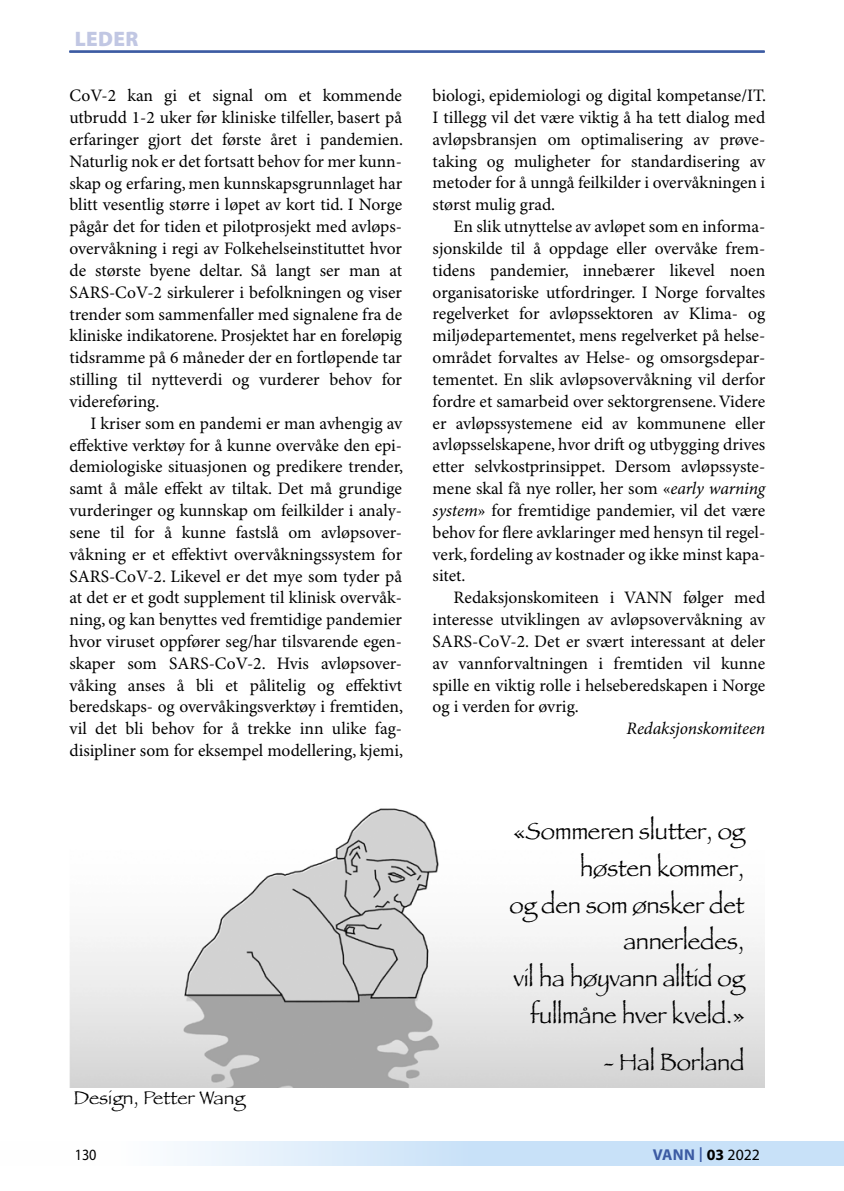
<style>
.page{position:relative;width:844px;height:1191px;background:#fff}
.page>*{position:absolute;margin:0;border:0;box-sizing:border-box;transform-origin:0 0}
.t1{font:24.5px/36.8px "Papyrus Plain";letter-spacing:-.01em;color:#000;text-align:right}
.t2{font:900 21px "Myriad Pro";letter-spacing:.02em;color:#c1c7e3}
.t3{font:19.25px "Papyrus Plain";color:#000}
.t4{font:17.5px/21.9px "Minion Pro";color:#000}
.t5{font:italic 17.5px "Minion Pro";letter-spacing:-.01em;color:#000}
.t6{font:700 15.75px "Myriad Pro";letter-spacing:.01em;color:#3c5ba3}
.t7{font:15.75px "Myriad Pro";color:#000;scale:.9 1}
.s1{font-style:italic}
.s2{font-weight:400;font-size:21.88px}
.s3{color:#000}
.s4{font-weight:400;color:#000}
</style>
<div class="page">
<svg style="left:180px;top:1141px;width:663px;height:25px;background:#d1e6f9"></svg>
<hr style="left:69px;top:51px;width:695px;height:1px;background:#3c5ba3">
<img style="left:69px;top:808px;width:695px;height:279px">
<p class="t2" style="left:75px;top:27px;width:65px">LEDER</p>
<p class="t4" style="left:69px;top:85px;width:335px">CoV-2 kan gi et signal om et kommende utbrudd 1-2 uker før kliniske tilfeller, basert på erfaringer gjort det første året i pandemien.<br>Naturlig nok er det fortsatt behov for mer kunn&shy;skap og erfaring, men kunnskapsgrunnlaget har blitt vesentlig større i løpet av kort tid. I Norge pågår det for tiden et pilotprosjekt med avløps&shy;overvåkning i regi av Folkehelseinstituttet hvor de største byene deltar. Så langt ser man at SARS-CoV-2 sirkulerer i befolkningen og viser trender som sammenfaller med signalene fra de kliniske indikatorene. Prosjektet har en foreløpig tidsramme på 6 måneder der en fortløpende tar stilling til nytteverdi og vurderer behov for videreføring.</p>
<p class="t4" style="left:69px;top:413px;width:335px;text-indent:21px">I kriser som en pandemi er man avhengig av effektive verktøy for å kunne overvåke den epi&shy;demiologiske situasjonen og predikere trender, samt å måle effekt av tiltak. Det må grundige vurderinger og kunnskap om feilkilder i analy&shy;sene til for å kunne fastslå om avløpsover&shy;våkning er et effektivt overvåkningssystem for SARS-CoV-2. Likevel er det mye som tyder på at det er et godt supplement til klinisk overvåk&shy;ning, og kan benyttes ved fremtidige pandemier hvor viruset oppfører seg/har tilsvarende egen&shy;skaper som SARS-CoV-2. Hvis avløpsover&shy;våking anses å bli et pålitelig og effektivt beredskaps- og overvåkingsverktøy i fremtiden, vil det bli behov for å trekke inn ulike fag&shy;disipliner som for eksempel modellering, kjemi,</p>
<p class="t3" style="left:73px;top:1085px;width:173px">Design, Petter Wang</p>
<p class="t4" style="left:432px;top:85px;width:335px">biologi, epidemiologi og digital kompetanse/IT.<br>I tillegg vil det være viktig å ha tett dialog med avløpsbransjen om optimalisering av prøve&shy;taking og muligheter for standardisering av metoder for å unngå feilkilder i overvåkningen i størst mulig grad.</p>
<p class="t4" style="left:432px;top:216px;width:334px;text-align:justify;text-indent:21px">En slik utnyttelse av avløpet som en informa&shy;sjonskilde til å oppdage eller overvåke frem&shy;tidens pandemier, innebærer likevel noen organisatoriske utfordringer. I Norge forvaltes regelverket for avløpssektoren av Klima- og miljødepartementet, mens regelverket på helse&shy;området forvaltes av Helse- og omsorgsdepar&shy;tementet. En slik avløpsovervåkning vil derfor fordre et samarbeid over sektorgrensene. Videre er avløpssystemene eid av kommunene eller avløpsselskapene, hvor drift og utbygging drives etter selvkostprinsippet. Dersom avløpssyste&shy;mene skal få nye roller, her som «<span class="s1">early warning system</span>» for fremtidige pandemier, vil det være behov for flere avklaringer med hensyn til regel&shy;verk, fordeling av kostnader og ikke minst kapa&shy;sitet.</p>
<p class="t4" style="left:432px;top:587px;width:334px;text-align:justify;text-indent:21px">Redaksjonskomiteen i VANN følger med interesse utviklingen av avløpsovervåkning av SARS-CoV-2. Det er svært interessant at deler av vannforvaltningen i fremtiden vil kunne spille en viktig rolle i helseberedskapen i Norge og i verden for øvrig.</p>
<p class="t5" style="left:626px;top:718px;width:140px">Redaksjonskomiteen</p>
<h1 class="t1" style="left:509px;top:812px;width:236px">«Sommeren slutter, og høsten kommer,<br>og den som ønsker det annerledes,<br>vil ha høyvann alltid og fullmåne hver kveld.»</h1>
<h1 class="t1" style="left:603px;top:1043px;width:142px">- Hal Borland</h1>
<p class="t7" style="left:75px;top:1146px;width:26px">130</p>
<p class="t6" style="left:652px;top:1146px;width:109px">VANN <span class="s2">I</span> <span class="s3">03</span> <span class="s4">2022</span></p>
</div>
